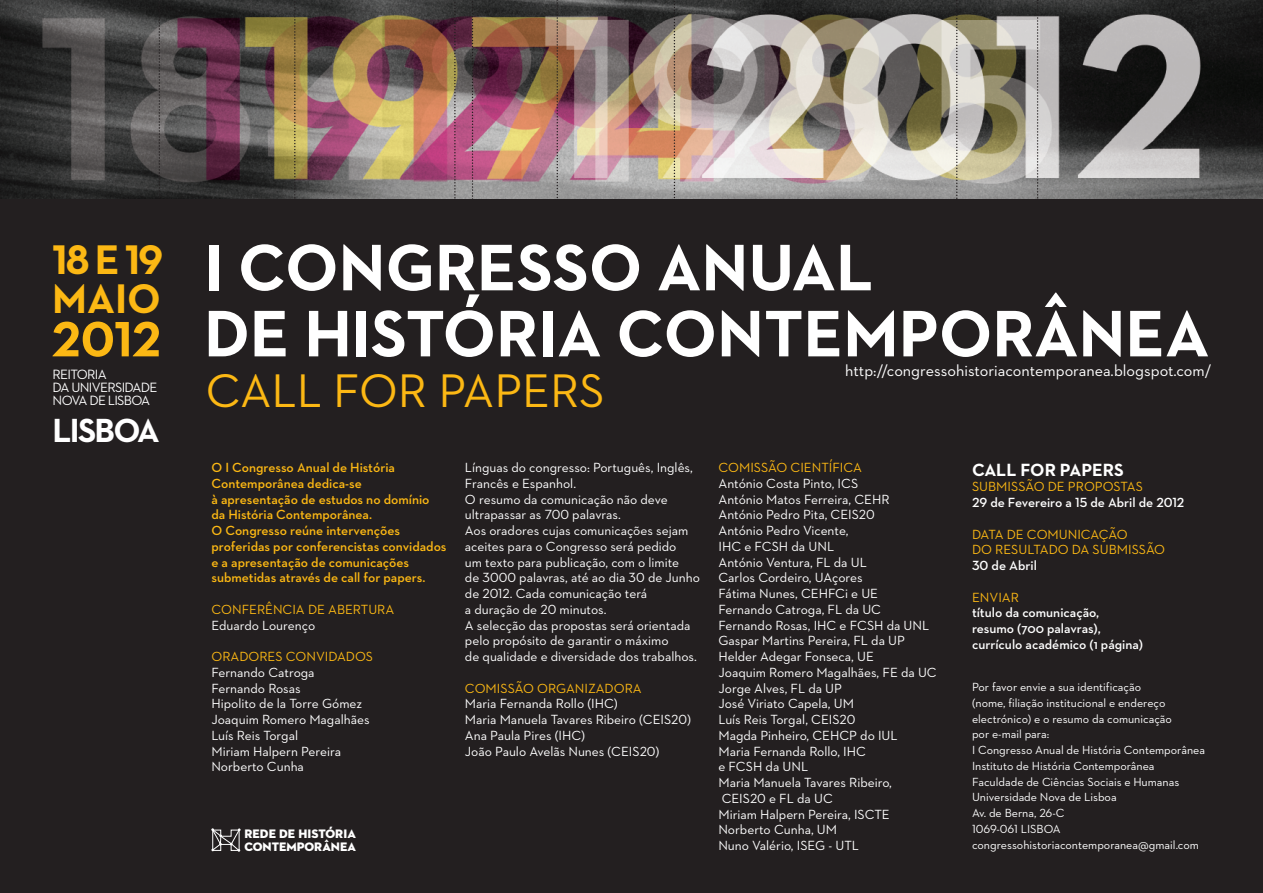
<style>
.page{position:relative;width:1263px;height:893px;background:#fff}
.page>*{position:absolute;margin:0;border:0;box-sizing:border-box;transform-origin:0 0}
.t1{font:700 66.9px/66px "Neutraface 2 Text";color:#fff}
.t2{font:50.55px "Neutraface 2 Text PS Bold LF";color:#fcb814}
.t3{font:48px "Neutraface 2 Text";color:#fcb814}
.t4{font:42.15px/38.7px "Neutraface 2 Text PS Bold LF";color:#fcb814}
.t5{font:34.05px "Neutraface 2 Text PS Bold LF";letter-spacing:-.05em;color:#fff}
.t6{font:700 18px "Neutraface 2 Text";color:#fff}
.t7{font:16.2px "Neutraface 2 Text PS Book LF";color:#fff}
.t8{font:13.65px/13.2px "Neutraface 2 Text";letter-spacing:-.05em;color:#fff}
.t9{font:13.5px/15.8px "Neutraface 2 Text PS Book LF";color:#fff}
.t10{font:600 13.5px/15.8px "Neutraface 2 Text";color:#fcb814}
.t11{font:13.5px/15.8px "Neutraface 2 Text PS Book LF";color:#fcb814}
.t12{font:600 13.5px/15.8px "Neutraface 2 Text";color:#fff}
.t13{font:13.5px "Neutraface 2 Text PS Demi LF";color:#fff}
.t14{font:13.5px "Neutraface 2 Text";color:#fcb814}
.t15{font:12.6px/12.6px "Neutraface 2 Disp PS Titling";color:#fff}
.t16{font:12px/15.8px "Neutraface 2 Text PS Book LF";color:#fff}
</style>
<div class="page">
<div style="left:0;top:198px;width:1263px;height:695px;background:#231f20"></div>
<img style="left:0;top:0;width:1263px;height:198px">
<svg style="left:159px;top:0;width:1px;height:199px"></svg>
<svg style="left:454px;top:0;width:2px;height:199px"></svg>
<svg style="left:472px;top:0;width:1px;height:199px"></svg>
<svg style="left:556px;top:0;width:2px;height:199px"></svg>
<svg style="left:674px;top:0;width:1px;height:199px"></svg>
<svg style="left:956px;top:0;width:1px;height:199px"></svg>
<svg style="left:1037px;top:0;width:1px;height:199px"></svg>
<svg style="left:294px;top:0;width:2px;height:199px"></svg>
<svg style="left:211px;top:828px;width:30px;height:24px"></svg>
<h3 class="t4" style="left:52px;top:240px;width:113px">18E19<br>MAIO</h3>
<h2 class="t2" style="left:52px;top:309px;width:110px">2012</h2>
<p class="t8" style="left:53px;top:368px;width:106px">REITORIA<br>DA UNIVERSIDADE<br>NOVA DE LISBOA</p>
<h3 class="t5" style="left:53px;top:410px;width:109px">LISBOA</h3>
<h1 class="t1" style="left:204px;top:234px;width:1007px">I CONGRESSO ANUAL<br>DE HISTÓRIA CONTEMPORÂNEA</h1>
<h3 class="t3" style="left:206px;top:362px;width:400px">CALL FOR PAPERS</h3>
<p class="t7" style="left:845px;top:361px;width:368px">http://congressohistoriacontemporanea.blogspot.com/</p>
<p class="t10" style="left:211px;top:460px;width:237px">O I Congresso Anual de História Contemporânea dedica-se<br>à apresentação de estudos no domínio da História Contemporânea.<br>O Congresso reúne intervenções proferidas por conferencistas convidados e a apresentação de comunicações submetidas através de call for papers.</p>
<p class="t11" style="left:211px;top:601px;width:184px">CONFERÊNCIA DE ABERTURA</p>
<p class="t9" style="left:211px;top:617px;width:105px">Eduardo Lourenço</p>
<p class="t11" style="left:211px;top:649px;width:163px">ORADORES CONVIDADOS</p>
<p class="t9" style="left:211px;top:664px;width:160px">Fernando Catroga<br>Fernando Rosas<br>Hipolito de la Torre Gómez<br>Joaquim Romero Magalhães<br>Luís Reis Torgal<br>Miriam Halpern Pereira<br>Norberto Cunha</p>
<p class="t9" style="left:465px;top:460px;width:237px">Línguas do congresso: Português, Inglês, Francês e Espanhol.<br>O resumo da comunicação não deve ultrapassar as 700 palavras.<br>Aos oradores cujas comunicações sejam aceites para o Congresso será pedido<br>um texto para publicação, com o limite<br>de 3000 palavras, até ao dia 30 de Junho de 2012. Cada comunicação terá<br>a duração de 20 minutos.<br>A selecção das propostas será orientada pelo propósito de garantir o máximo<br>de qualidade e diversidade dos trabalhos.</p>
<p class="t11" style="left:465px;top:680px;width:178px">COMISSÃO ORGANIZADORA</p>
<p class="t9" style="left:465px;top:696px;width:227px">Maria Fernanda Rollo (IHC)<br>Maria Manuela Tavares Ribeiro (CEIS20)<br>Ana Paula Pires (IHC)<br>João Paulo Avelãs Nunes (CEIS20)</p>
<p class="t15" style="left:244px;top:828px;width:113px">REDE DE HISTÓRIA<br>CONTEMPORÂNEA</p>
<p class="t11" style="left:718px;top:460px;width:145px">COMISSÃO CIENTÍFICA</p>
<p class="t9" style="left:718px;top:475px;width:220px">António Costa Pinto, ICS<br>António Matos Ferreira, CEHR<br>António Pedro Pita, CEIS20<br>António Pedro Vicente,<br>IHC e FCSH da UNL<br>António Ventura, FL da UL<br>Carlos Cordeiro, UAçores<br>Fátima Nunes, CEHFCi e UE<br>Fernando Catroga, FL da UC<br>Fernando Rosas, IHC e FCSH da UNL<br>Gaspar Martins Pereira, FL da UP<br>Helder Adegar Fonseca, UE<br>Joaquim Romero Magalhães, FE da UC<br>Jorge Alves, FL da UP<br>José Viriato Capela, UM<br>Luís Reis Torgal, CEIS20<br>Magda Pinheiro, CEHCP do IUL<br>Maria Fernanda Rollo, IHC<br>e FCSH da UNL<br>Maria Manuela Tavares Ribeiro,<br>CEIS20 e FL da UC<br>Miriam Halpern Pereira, ISCTE<br>Norberto Cunha, UM<br>Nuno Valério, ISEG - UTL</p>
<h3 class="t6" style="left:972px;top:459px;width:153px">CALL FOR PAPERS</h3>
<p class="t14" style="left:972px;top:479px;width:172px">SUBMISSÃO DE PROPOSTAS</p>
<p class="t13" style="left:972px;top:495px;width:214px">29 de Fevereiro a 15 de Abril de 2012</p>
<p class="t11" style="left:972px;top:526px;width:195px">DATA DE COMUNICAÇÃO<br>DO RESULTADO DA SUBMISSÃO</p>
<p class="t13" style="left:972px;top:558px;width:66px">30 de Abril</p>
<p class="t11" style="left:972px;top:589px;width:48px">ENVIAR</p>
<p class="t12" style="left:972px;top:605px;width:173px">título da comunicação, resumo (700 palavras), currículo académico (1 página)</p>
<p class="t16" style="left:972px;top:679px;width:234px">Por favor envie a sua identificação<br>(nome, filiação institucional e endereço electrónico) e o resumo da comunicação<br>por e-mail para:<br>I Congresso Anual de História Contemporânea Instituto de História Contemporânea Faculdade de Ciências Sociais e Humanas Universidade Nova de Lisboa<br>Av. de Berna, 26-C<br>1069-061 LISBOA congressohistoriacontemporanea@gmail.com</p>
</div>
